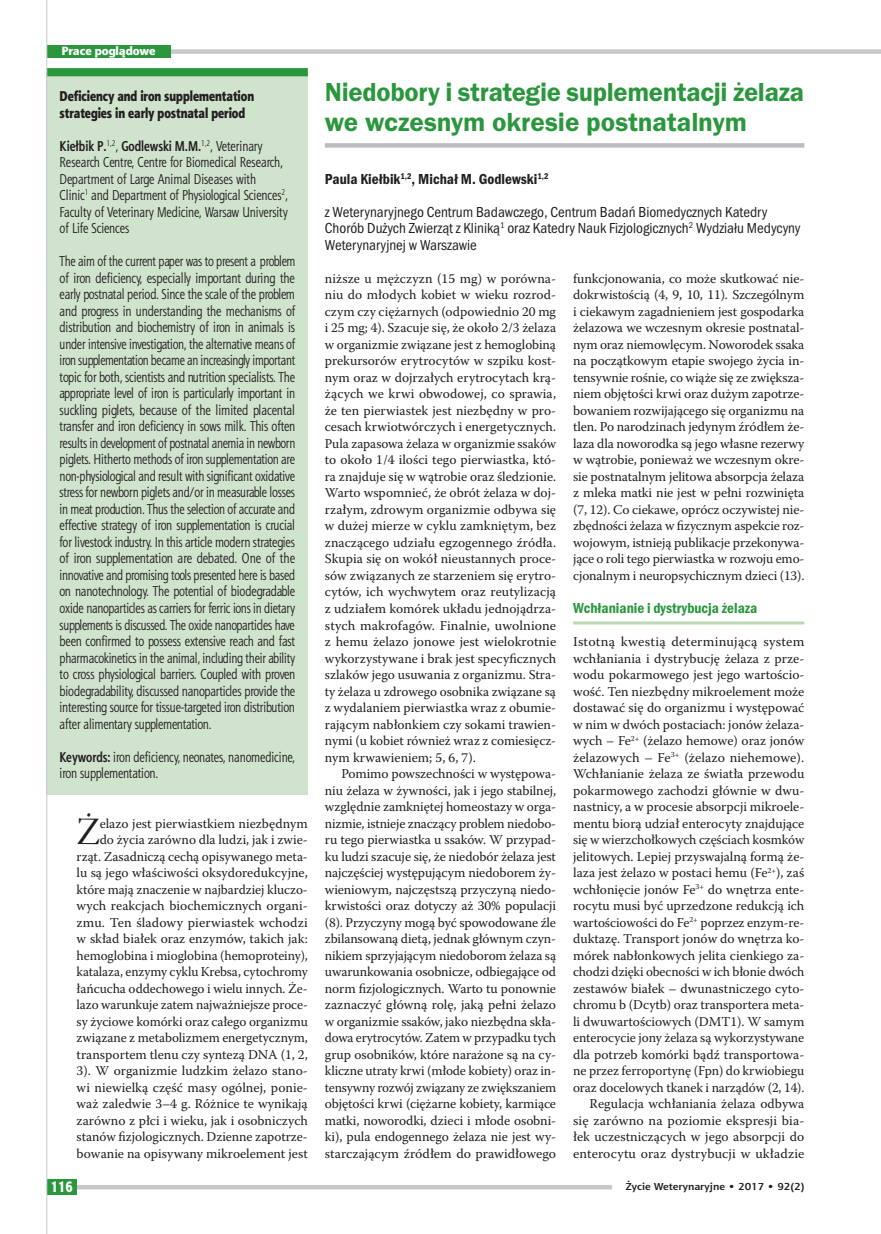
<style>
.page{position:relative;width:881px;height:1234px;background:#fff}
.page>*{position:absolute;margin:0;border:0;box-sizing:border-box;transform-origin:0 0}
.t1{font:38.55px "Warnock Pro Disp";color:#231f20}
.t2{font:600 27px/30px "Franklin Gothic Itc TEE Dm";letter-spacing:-.01em;color:#2a973d}
.t3{font:15px/16.5px "Franklin Got Itc TOT Boo Con";color:#231f20}
.t4{font:15px "Franklin Got Itc TOT Dem Con";color:#231f20}
.t5{font:15px "Franklin Got Itc TOT Dem Con";color:#2a973d}
.t6{font:15px "Aerton Cnd EFN Black";color:#fff}
.t7{font:14.25px/16.5px "Aerton Cnd EFN";color:#231f20}
.t8{font:14.25px/16.5px "Aerton Cnd EFN Black";color:#231f20}
.t9{font:13.5px/16.5px "Warnock Pro";color:#231f20;text-align:justify}
.t10{font:12px "Aerton EFN Black";color:#fff}
.t11{font:700 10.2px "Aerton EFN";color:#231f20;scale:1.11 1}
.s1{font-weight:700}
</style>
<div class="page">
<hr style="left:573px;top:621px;width:231px;height:3px;background:#bdd8b7">
<div style="left:325px;top:143px;width:479px;height:5px;background:#bcbdc0"></div>
<div style="left:47px;top:72px;width:261px;height:722px;background:#d0e3cd"></div>
<div style="left:47px;top:68px;width:261px;height:8px;background:#2a973d"></div>
<div style="left:47px;top:49px;width:833px;height:5px;background:#c7c8ca"></div>
<div style="left:47px;top:45px;width:123px;height:13px;background:#2a973d"></div>
<div style="left:47px;top:1184px;width:565px;height:5px;background:#c7c8ca"></div>
<div style="left:47px;top:1178px;width:30px;height:15px;background:#2a973d"></div>
<hr style="left:46px;top:0;width:1px;height:1233px;background:#c7c8ca">
<p class="t10" style="left:61px;top:43px;width:96px">Prace poglądowe</p>
<p class="t8" style="left:60px;top:88px;width:196px">Deficiency and iron supplementation strategies in early postnatal period</p>
<p class="t7" style="left:60px;top:137px;width:230px"><span class="s1">Kiełbik P.</span><sup>1,2</sup>, <span class="s1">Godlewski M.M.</span><sup>1,2</sup>, Veterinary Research Centre, Centre for Biomedical Research, Department of Large Animal Diseases with Clinic<sup>1</sup> and Department of Physiological Sciences<sup>2</sup>, Faculty of Veterinary Medicine, Warsaw University of Life Sciences</p>
<p class="t7" style="left:60px;top:253px;width:237px;text-align:justify">The aim of the current paper was to present a problem of iron deficiency, especially important during the early postnatal period. Since the scale of the problem and progress in understanding the mechanisms of distribution and biochemistry of iron in animals is under intensive investigation, the alternative means of iron supplementation became an increasingly important topic for both, scientists and nutrition specialists. The appropriate level of iron is particularly important in suckling piglets, because of the limited placental transfer and iron deficiency in sows milk. This often results in development of postnatal anemia in newborn piglets. Hitherto methods of iron supplementation are non-physiological and result with significant oxidative stress for newborn piglets and/or in measurable losses in meat production. Thus the selection of accurate and effective strategy of iron supplementation is crucial for livestock industry. In this article modern strategies of iron supplementation are debated. One of the innovative and promising tools presented here is based on nanotechnology. The potential of biodegradable oxide nanoparticles as carriers for ferric ions in dietary supplements is discussed. The oxide nanoparticles have been confirmed to possess extensive reach and fast pharmacokinetics in the animal, including their ability to cross physiological barriers. Coupled with proven biodegradability, discussed nanoparticles provide the interesting source for tissue-targeted iron distribution after alimentary supplementation.</p>
<p class="t7" style="left:60px;top:748px;width:237px"><span class="s1">Keywords:</span> iron deficiency, neonates, nanomedicine, iron supplementation.</p>
<h1 class="t1" style="left:77px;top:810px;width:25px">Ż</h1>
<p class="t9" style="left:77px;top:814px;width:233px;text-align:right">elazo jest pierwiastkiem niezbędnym<br>do życia zarówno dla ludzi, jak i zwie&shy;rząt. Zasadniczą cechą opisywanego meta&shy;lu są jego właściwości oksydoredukcyjne, które mają znaczenie w najbardziej kluczo&shy;wych reakcjach biochemicznych organi&shy;zmu. Ten śladowy pierwiastek wchodzi w skład białek oraz enzymów, takich jak: hemoglobina i mioglobina (hemoproteiny), katalaza, enzymy cyklu Krebsa, cytochromy łańcucha oddechowego i wielu innych. Że&shy;lazo warunkuje zatem najważniejsze proce&shy;sy życiowe komórki oraz całego organizmu związane z metabolizmem energetycznym, transportem tlenu czy syntezą DNA (1, 2, 3). W organizmie ludzkim żelazo stano&shy;wi niewielką część masy ogólnej, ponie&shy;waż zaledwie 3–4 g. Różnice te wynikają zarówno z płci i wieku, jak i osobniczych stanów fizjologicznych. Dzienne zapotrze&shy;bowanie na opisywany mikroelement jest</p>
<h2 class="t2" style="left:325px;top:77px;width:481px">Niedobory i strategie suplementacji żelaza we wczesnym okresie postnatalnym</h2>
<p class="t4" style="left:325px;top:170px;width:225px">Paula Kiełbik<sup>1,2</sup>, Michał M. Godlewski<sup>1,2</sup></p>
<p class="t3" style="left:325px;top:203px;width:477px">z Weterynaryjnego Centrum Badawczego, Centrum Badań Biomedycznych Katedry<br>Chorób Dużych Zwierząt z Kliniką<sup>1</sup> oraz Katedry Nauk Fizjologicznych<sup>2</sup> Wydziału Medycyny<br>Weterynaryjnej w Warszawie</p>
<p class="t9" style="left:325px;top:270px;width:233px">niższe u mężczyzn (15 mg) w porówna&shy;niu do młodych kobiet w wieku rozrod&shy;czym czy ciężarnych (odpowiednio 20 mg i 25 mg; 4). Szacuje się, że około 2/3 żelaza w organizmie związane jest z hemoglobiną prekursorów erytrocytów w szpiku kost&shy;nym oraz w dojrzałych erytrocytach krą&shy;żących we krwi obwodowej, co sprawia, że ten pierwiastek jest niezbędny w pro&shy;cesach krwiotwórczych i energetycznych.<br>Pula zapasowa żelaza w organizmie ssaków to około 1/4 ilości tego pierwiastka, któ&shy;ra znajduje się w wątrobie oraz śledzionie.<br>Warto wspomnieć, że obrót żelaza w doj&shy;rzałym, zdrowym organizmie odbywa się w dużej mierze w cyklu zamkniętym, bez znaczącego udziału egzogennego źródła.<br>Skupia się on wokół nieustannych proce&shy;sów związanych ze starzeniem się erytro&shy;cytów, ich wychwytem oraz reutylizacją z udziałem komórek układu jednojądrza&shy;stych makrofagów. Finalnie, uwolnione z hemu żelazo jonowe jest wielokrotnie wykorzystywane i brak jest specyficznych szlaków jego usuwania z organizmu. Stra&shy;ty żelaza u zdrowego osobnika związane są z wydalaniem pierwiastka wraz z obumie&shy;rającym nabłonkiem czy sokami trawien&shy;nymi (u kobiet również wraz z comiesięcz&shy;nym krwawieniem; 5, 6, 7).</p>
<p class="t9" style="left:325px;top:765px;width:233px;text-indent:16px">Pomimo powszechności w występowa&shy;niu żelaza w żywności, jak i jego stabilnej, względnie zamkniętej homeostazy w orga&shy;nizmie, istnieje znaczący problem niedobo&shy;ru tego pierwiastka u ssaków. W przypad&shy;ku ludzi szacuje się, że niedobór żelaza jest najczęściej występującym niedoborem ży&shy;wieniowym, najczęstszą przyczyną niedo&shy;krwistości oraz dotyczy aż 30% populacji (8). Przyczyny mogą być spowodowane źle zbilansowaną dietą, jednak głównym czyn&shy;nikiem sprzyjającym niedoborom żelaza są uwarunkowania osobnicze, odbiegające od norm fizjologicznych. Warto tu ponownie zaznaczyć główną rolę, jaką pełni żelazo w organizmie ssaków, jako niezbędna skła&shy;dowa erytrocytów. Zatem w przypadku tych grup osobników, które narażone są na cy&shy;kliczne utraty krwi (młode kobiety) oraz in&shy;tensywny rozwój związany ze zwiększaniem objętości krwi (ciężarne kobiety, karmiące matki, noworodki, dzieci i młode osobni&shy;ki), pula endogennego żelaza nie jest wy&shy;starczającym źródłem do prawidłowego</p>
<p class="t9" style="left:573px;top:270px;width:233px">funkcjonowania, co może skutkować nie&shy;dokrwistością (4, 9, 10, 11). Szczególnym i ciekawym zagadnieniem jest gospodarka żelazowa we wczesnym okresie postnatal&shy;nym oraz niemowlęcym. Noworodek ssaka na początkowym etapie swojego życia in&shy;tensywnie rośnie, co wiąże się ze zwiększa&shy;niem objętości krwi oraz dużym zapotrze&shy;bowaniem rozwijającego się organizmu na tlen. Po narodzinach jedynym źródłem że&shy;laza dla noworodka są jego własne rezerwy w wątrobie, ponieważ we wczesnym okre&shy;sie postnatalnym jelitowa absorpcja żelaza z mleka matki nie jest w pełni rozwinięta (7, 12). Co ciekawe, oprócz oczywistej nie&shy;zbędności żelaza w fizycznym aspekcie roz&shy;wojowym, istnieją publikacje przekonywa&shy;jące o roli tego pierwiastka w rozwoju emo&shy;cjonalnym i neuropsychicznym dzieci (13).</p>
<p class="t5" style="left:573px;top:599px;width:186px">Wchłanianie i dystrybucja żelaza</p>
<p class="t9" style="left:573px;top:633px;width:233px;text-align:right">Istotną kwestią determinującą system wchłaniania i dystrybucję żelaza z prze&shy;wodu pokarmowego jest jego wartościo&shy;wość. Ten niezbędny mikroelement może dostawać się do organizmu i występować w nim w dwóch postaciach: jonów żelaza&shy;wych – Fe<sup>2+</sup> (żelazo hemowe) oraz jonów żelazowych – Fe<sup>3+</sup> (żelazo niehemowe).<br>Wchłanianie żelaza ze światła przewodu pokarmowego zachodzi głównie w dwu&shy;nastnicy, a w procesie absorpcji mikroele&shy;mentu biorą udział enterocyty znajdujące się w wierzchołkowych częściach kosmków jelitowych. Lepiej przyswajalną formą że&shy;laza jest żelazo w postaci hemu (Fe<sup>2+</sup>), zaś wchłonięcie jonów Fe<sup>3+</sup> do wnętrza ente&shy;rocytu musi być uprzedzone redukcją ich wartościowości do Fe<sup>2+</sup> poprzez enzym-re&shy;duktazę. Transport jonów do wnętrza ko&shy;mórek nabłonkowych jelita cienkiego za&shy;chodzi dzięki obecności w ich błonie dwóch zestawów białek – dwunastniczego cyto&shy;chromu b (Dcytb) oraz transportera meta&shy;li dwuwartościowych (DMT1). W samym enterocycie jony żelaza są wykorzystywane dla potrzeb komórki bądź transportowa&shy;ne przez ferroportynę (Fpn) do krwiobiegu oraz docelowych tkanek i narządów (2, 14).<br>Regulacja wchłaniania żelaza odbywa się zarówno na poziomie ekspresji bia&shy;łek uczestniczących w jego absorpcji do enterocytu oraz dystrybucji w układzie</p>
<p class="t6" style="left:51px;top:1177px;width:23px">116</p>
<p class="t11" style="left:625px;top:1180px;width:162px">Życie Weterynaryjne • 2017 • 92(2)</p>
</div>
